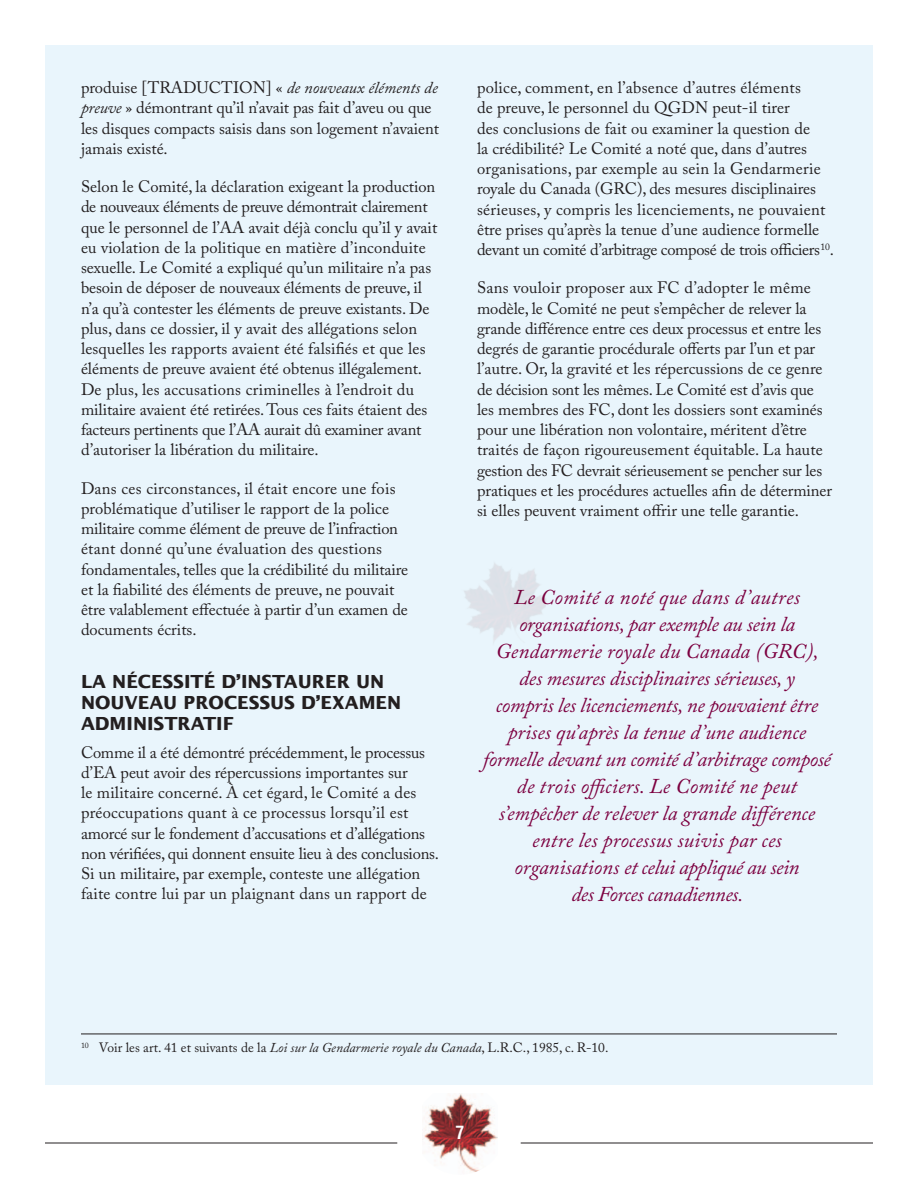
<style>
.page{position:relative;width:918px;height:1188px;background:#fff}
.page>*{position:absolute;margin:0;border:0;box-sizing:border-box;transform-origin:0 0}
.t1{font:italic 21px/27px "Adobe Caslon Pro";letter-spacing:-.01em;color:#7c0040;text-align:center}
.t2{font:700 18px/21px "Lucida Sans Std";color:#231f20}
.t3{font:700 condensed 18px "Helvetica LT Std";color:#fff}
.t4{font:16.5px/20.2px "Adobe Caslon Pro";color:#231f20}
.t5{font:13.5px "Adobe Caslon Pro";color:#231f20}
.s1{font-style:italic}
</style>
<div class="page">
<img style="left:424px;top:1094px;width:73px;height:78px">
<hr style="left:45px;top:1143px;width:352px;height:1px;background:#231f20">
<hr style="left:521px;top:1143px;width:352px;height:1px;background:#231f20">
<div style="left:45px;top:45px;width:828px;height:1039px;background:#e9f5fc"></div>
<hr style="left:81px;top:1034px;width:756px;height:1px;background:#231f20">
<p class="t4" style="left:81px;top:77px;width:360px">produise [TRADUCTION] « <span class="s1">de nouveaux éléments de preuve</span> » démontrant qu’il n’avait pas fait d’aveu ou que les disques compacts saisis dans son logement n’avaient jamais existé.</p>
<p class="t4" style="left:81px;top:176px;width:358px">Selon le Comité, la déclaration exigeant la production de nouveaux éléments de preuve démontrait clairement que le personnel de l’AA avait déjà conclu qu’il y avait eu violation de la politique en matière d’inconduite sexuelle. Le Comité a expliqué qu’un militaire n’a pas besoin de déposer de nouveaux éléments de preuve, il n’a qu’à contester les éléments de preuve existants. De plus, dans ce dossier, il y avait des allégations selon lesquelles les rapports avaient été falsifiés et que les éléments de preuve avaient été obtenus illégalement.<br>De plus, les accusations criminelles à l’endroit du militaire avaient été retirées. Tous ces faits étaient des facteurs pertinents que l’AA aurait dû examiner avant d’autoriser la libération du militaire.</p>
<p class="t4" style="left:81px;top:478px;width:329px">Dans ces circonstances, il était encore une fois problématique d’utiliser le rapport de la police militaire comme élément de preuve de l’infraction étant donné qu’une évaluation des questions fondamentales, telles que la crédibilité du militaire et la fiabilité des éléments de preuve, ne pouvait être valablement effectuée à partir d’un examen de documents écrits.</p>
<p class="t2" style="left:81px;top:671px;width:322px">LA NÉCESSITÉ D’INSTAURER UN<br>NOUVEAU PROCESSUS D’EXAMEN<br>ADMINISTRATIF</p>
<p class="t4" style="left:81px;top:742px;width:360px">Comme il a été démontré précédemment, le processus d’EA peut avoir des répercussions importantes sur<br>le militaire concerné. À cet égard, le Comité a des préoccupations quant à ce processus lorsqu’il est amorcé sur le fondement d’accusations et d’allégations non vérifiées, qui donnent ensuite lieu à des conclusions.<br>Si un militaire, par exemple, conteste une allégation faite contre lui par un plaignant dans un rapport de</p>
<p class="t4" style="left:477px;top:77px;width:359px">police, comment, en l’absence d’autres éléments<br>de preuve, le personnel du QGDN peut-il tirer<br>des conclusions de fait ou examiner la question de<br>la crédibilité? Le Comité a noté que, dans d’autres organisations, par exemple au sein la Gendarmerie royale du Canada (GRC), des mesures disciplinaires sérieuses, y compris les licenciements, ne pouvaient être prises qu’après la tenue d’une audience formelle devant un comité d’arbitrage composé de trois officiers<sup>10</sup>.</p>
<p class="t4" style="left:477px;top:278px;width:357px">Sans vouloir proposer aux FC d’adopter le même modèle, le Comité ne peut s’empêcher de relever la grande différence entre ces deux processus et entre les degrés de garantie procédurale offerts par l’un et par l’autre. Or, la gravité et les répercussions de ce genre de décision sont les mêmes. Le Comité est d’avis que les membres des FC, dont les dossiers sont examinés pour une libération non volontaire, méritent d’être traités de façon rigoureusement équitable. La haute gestion des FC devrait sérieusement se pencher sur les pratiques et les procédures actuelles afin de déterminer si elles peuvent vraiment offrir une telle garantie.</p>
<p class="t1" style="left:483px;top:584px;width:349px">Le Comité a noté que dans d’autres organisations, par exemple au sein la Gendarmerie royale du Canada (GRC), des mesures disciplinaires sérieuses, y<br>compris les licenciements, ne pouvaient être prises qu’après la tenue d’une audience formelle devant un comité d’arbitrage composé de trois officiers. Le Comité ne peut s’empêcher de relever la grande différence entre les processus suivis par ces organisations et celui appliqué au sein<br>des Forces canadiennes.</p>
<p class="t5" style="left:81px;top:1040px;width:529px"><sup>10</sup> Voir les art. 41 et suivants de la <span class="s1">Loi sur la Gendarmerie royale du Canada</span>, L.R.C., 1985, c. R-10.</p>
<p class="t3" style="left:455px;top:1121px;width:10px">7</p>
</div>
